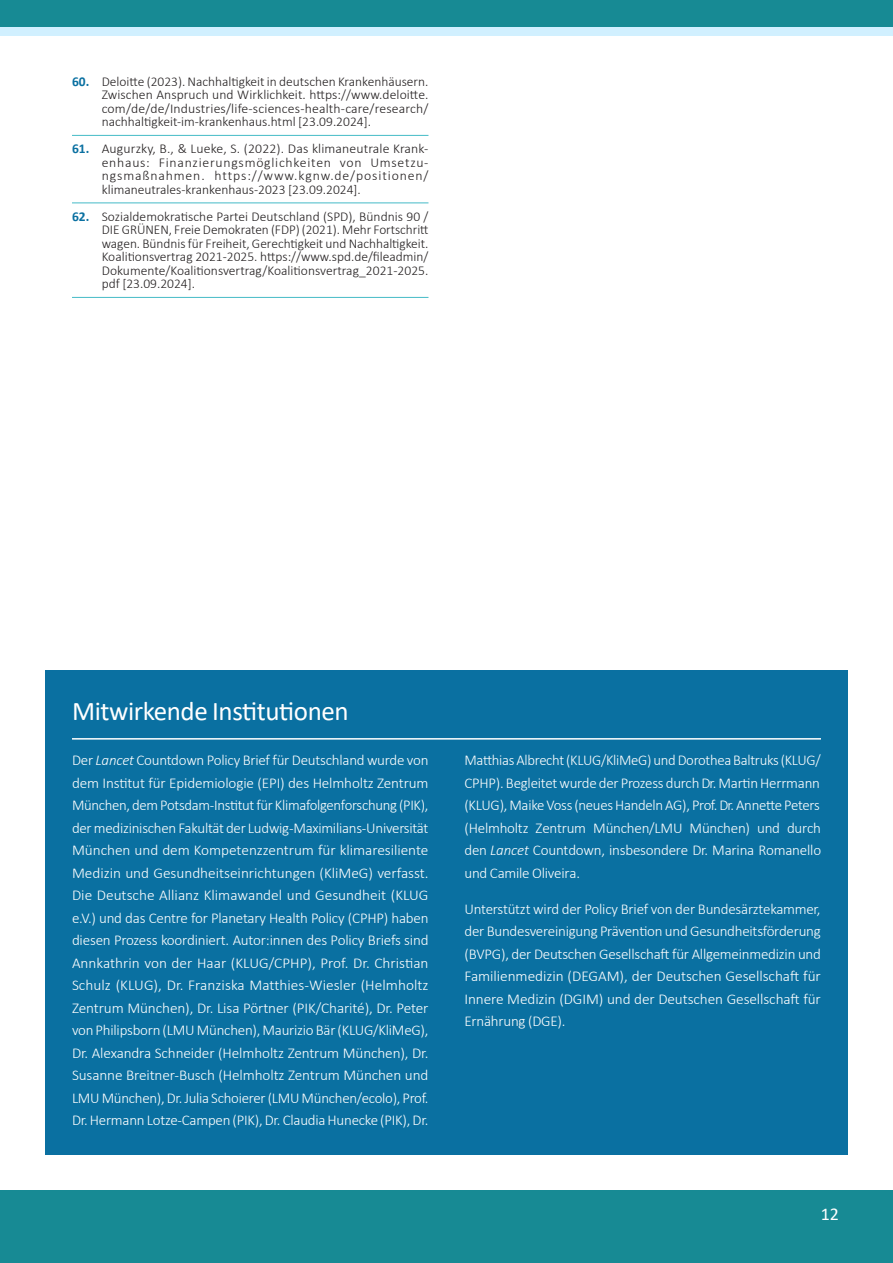
<style>
.page{position:relative;width:893px;height:1263px;background:#fff}
.page>*{position:absolute;margin:0;border:0;box-sizing:border-box;transform-origin:0 0}
.H3_Line{font:27px "Calibri";letter-spacing:-.015em;color:#fff}
.t1{font:18px "Calibri";color:#fff}
._8pt_Body{font:300 15px/22.5px "Calibri";letter-spacing:-.015em;color:#fff;text-align:justify}
.t2{font:300 13.5px/13.5px "Calibri";color:#231f20;text-align:justify}
.s1{font-weight:700;color:#0a70a1}
.s2{font-style:italic}
</style>
<div class="page">
<div style="left:0;top:0;width:893px;height:27px;background:#178a94"></div>
<div style="left:0;top:27px;width:893px;height:9px;background:#d1f0ff"></div>
<div style="left:0;top:1191px;width:893px;height:72px;background:#178a94"></div>
<hr style="left:72px;top:135px;width:356px;height:1px;background:#44bbc7">
<hr style="left:72px;top:202px;width:356px;height:1px;background:#44bbc7">
<hr style="left:72px;top:297px;width:356px;height:1px;background:#44bbc7">
<div style="left:45px;top:670px;width:803px;height:485px;background:#0a70a1"></div>
<hr style="left:72px;top:738px;width:749px;height:1px;background:#fff">
<p class="t2" style="left:102px;top:74px;width:328px;text-indent:-30px"><span class="s1">60.</span> Deloitte (2023). Nachhaltigkeit in deutschen Krankenhäusern.<br>Zwischen Anspruch und Wirklichkeit. https://www.deloitte. com/de/de/Industries/life-sciences-health-care/research/ nachhaltigkeit-im-krankenhaus.html [23.09.2024].</p>
<p class="t2" style="left:102px;top:142px;width:328px;text-indent:-30px"><span class="s1">61.</span> Augurzky, B., &amp; Lueke, S. (2022). Das klimaneutrale Krank&shy;enhaus: Finanzierungsmöglichkeiten von Umsetzu&shy;ngsmaßnahmen. https://www.kgnw.de/positionen/ klimaneutrales-krankenhaus-2023 [23.09.2024].</p>
<p class="t2" style="left:102px;top:209px;width:328px;text-indent:-30px"><span class="s1">62.</span> Sozialdemokratische Partei Deutschland (SPD), Bündnis 90 / DIE GRÜNEN, Freie Demokraten (FDP) (2021). Mehr Fortschritt wagen. Bündnis für Freiheit, Gerechtigkeit und Nachhaltigkeit.<br>Koalitionsvertrag 2021-2025. https://www.spd.de/fileadmin/ Dokumente/Koalitionsvertrag/Koalitionsvertrag_2021-2025. pdf [23.09.2024].</p>
<p class="H3_Line" style="left:72px;top:692px;width:278px">Mitwirkende Institutionen</p>
<p class="_8pt_Body" style="left:72px;top:749px;width:358px">Der <span class="s2">Lancet</span> Countdown Policy Brief für Deutschland wurde von dem Institut für Epidemiologie (EPI) des Helmholtz Zentrum München, dem Potsdam-Institut für Klimafolgenforschung (PIK), der medizinischen Fakultät der Ludwig-Maximilians-Universität München und dem Kompetenzzentrum für klimaresiliente Medizin und Gesundheitseinrichtungen (KliMeG) verfasst.<br>Die Deutsche Allianz Klimawandel und Gesundheit (KLUG e.V.) und das Centre for Planetary Health Policy (CPHP) haben diesen Prozess koordiniert. Autor:innen des Policy Briefs sind Annkathrin von der Haar (KLUG/CPHP), Prof. Dr. Christian Schulz (KLUG), Dr. Franziska Matthies-Wiesler (Helmholtz Zentrum München), Dr. Lisa Pörtner (PIK/Charité), Dr. Peter von Philipsborn (LMU München), Maurizio Bär (KLUG/KliMeG), Dr. Alexandra Schneider (Helmholtz Zentrum München), Dr.<br>Susanne Breitner-Busch (Helmholtz Zentrum München und LMU München), Dr. Julia Schoierer (LMU München/ecolo), Prof.<br>Dr. Hermann Lotze-Campen (PIK), Dr. Claudia Hunecke (PIK), Dr.</p>
<p class="_8pt_Body" style="left:464px;top:749px;width:358px">Matthias Albrecht (KLUG/KliMeG) und Dorothea Baltruks (KLUG/ CPHP). Begleitet wurde der Prozess durch Dr. Martin Herrmann (KLUG), Maike Voss (neues Handeln AG), Prof. Dr. Annette Peters (Helmholtz Zentrum München/LMU München) und durch den <span class="s2">Lancet</span> Countdown, insbesondere Dr. Marina Romanello und Camile Oliveira.</p>
<p class="_8pt_Body" style="left:464px;top:897px;width:358px">Unterstützt wird der Policy Brief von der Bundesärztekammer, der Bundesvereinigung Prävention und Gesundheitsförderung (BVPG), der Deutschen Gesellschaft für Allgemeinmedizin und Familienmedizin (DEGAM), der Deutschen Gesellschaft für Innere Medizin (DGIM) und der Deutschen Gesellschaft für Ernährung (DGE).</p>
<p class="t1" style="left:821px;top:1201px;width:20px">12</p>
</div>
